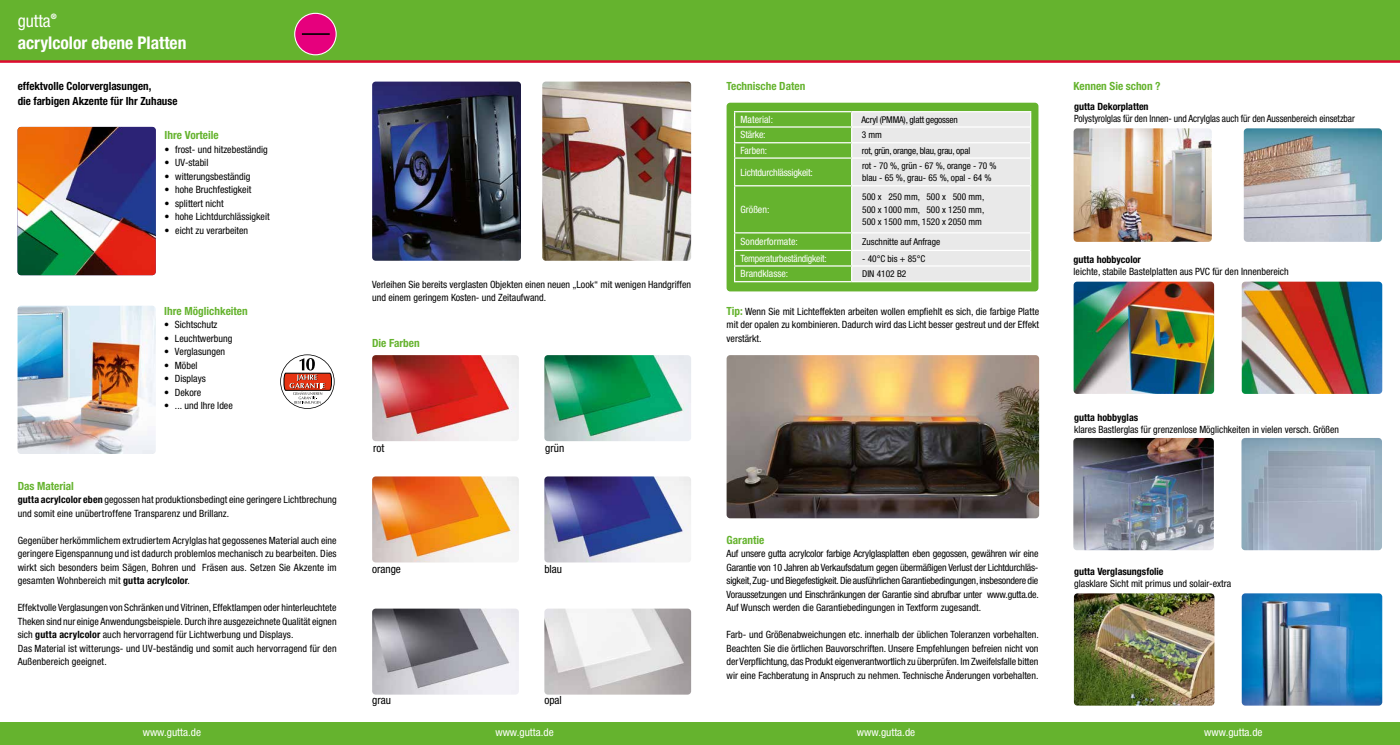
<style>
.page{position:relative;width:1400px;height:745px;background:#fff}
.page>*{position:absolute;margin:0;border:0;box-sizing:border-box;transform-origin:0 0}
.t1{font:700 condensed 17.5px "Helvetica Neue LT Pro";color:#fff}
.t2{font:condensed 17.5px "Helvetica Neue LT Pro";color:#fff}
.t3{font:700 condensed 11.25px "Helvetica Neue LT Pro";color:#65b32e}
.t4{font:700 condensed 11.25px/15px "Helvetica Neue LT Pro";color:#000}
.t5{font:condensed 11.25px "Helvetica Neue LT Pro";color:#000}
.t6{font:condensed 10.75px "Helvetica Neue LT Pro";color:#fff;scale:1.05 1}
.t7{font:condensed 10px/13.5px "Helvetica Neue LT Pro";color:#000;text-align:justify}
.t8{font:condensed 10px "Helvetica Neue LT Pro";color:#000;scale:.95 1}
.t9{font:700 condensed 10px "Helvetica Neue LT Pro";color:#000}
.t10{font:condensed 10px "Helvetica Neue LT Pro";color:#fff}
.t11{font:condensed 10px "Helvetica Neue LT Pro";letter-spacing:-.02em;color:#fff}
.t12{font:condensed 10px "Helvetica Neue LT Pro";letter-spacing:-.02em;color:#fff;scale:.96 1}
.t13{font:condensed 9.38px/12.5px "Helvetica Neue LT Pro";color:#000}
.t14{font:condensed 9.38px "Helvetica Neue LT Pro";letter-spacing:-.02em;color:#000}
.t15{font:700 condensed 7.5px "Helvetica Neue LT Pro";color:#fff}
.s1{font-weight:700}
.s2{font-weight:700;font-size:11.25px;color:#65b32e}
</style>
<div class="page">
<div style="left:698px;top:722px;width:365px;height:22px;background:#65b32e"></div>
<div style="left:1045px;top:722px;width:355px;height:22px;background:#65b32e"></div>
<div style="left:344px;top:722px;width:358px;height:22px;background:#65b32e"></div>
<div style="left:0;top:722px;width:354px;height:22px;background:#65b32e"></div>
<div style="left:0;top:0;width:1400px;height:60px;background:#65b32e"></div>
<hr style="left:0;top:60px;width:1400px;height:3px;background:#dd0b2f">
<div style="left:726px;top:103px;width:312px;height:188px;background:#65b32e;border-radius:4px"></div>
<img style="left:18px;top:305px;width:138px;height:148px">
<img style="left:18px;top:127px;width:138px;height:148px">
<div style="left:295px;top:13px;width:41px;height:42px;background:#e6007d;border-radius:50%"></div>
<div style="left:294px;top:13px;width:43px;height:42px;border:1px solid #fff;border-radius:50%"></div>
<hr style="left:302px;top:33px;width:28px;height:2px;background:#000">
<img style="left:1073px;top:438px;width:141px;height:112px">
<img style="left:1073px;top:281px;width:141px;height:112px">
<img style="left:1241px;top:281px;width:141px;height:112px">
<img style="left:542px;top:81px;width:149px;height:179px">
<img style="left:372px;top:81px;width:149px;height:179px">
<img style="left:726px;top:355px;width:313px;height:163px">
<svg style="left:280px;top:354px;width:54px;height:54px"></svg>
<img style="left:372px;top:355px;width:147px;height:86px">
<img style="left:544px;top:355px;width:147px;height:86px">
<img style="left:372px;top:476px;width:147px;height:86px">
<img style="left:544px;top:476px;width:147px;height:86px">
<img style="left:372px;top:608px;width:147px;height:86px">
<img style="left:544px;top:608px;width:147px;height:86px">
<img style="left:1241px;top:438px;width:141px;height:112px">
<hr style="left:734px;top:111px;width:117px;height:1px;background:#fff">
<hr style="left:734px;top:281px;width:117px;height:1px;background:#fff">
<hr style="left:851px;top:111px;width:180px;height:1px;background:#fff">
<hr style="left:851px;top:281px;width:180px;height:1px;background:#fff">
<svg style="left:734px;top:112px;width:297px;height:169px"></svg>
<img style="left:1074px;top:593px;width:140px;height:112px">
<img style="left:1241px;top:593px;width:141px;height:112px">
<img style="left:1243px;top:128px;width:139px;height:114px">
<img style="left:1073px;top:128px;width:138px;height:114px">
<h1 class="t2" style="left:18px;top:10px;width:35px">gutta</h1>
<p class="t15" style="left:51px;top:12px;width:7px">®</p>
<h1 class="t1" style="left:18px;top:32px;width:170px">acrylcolor ebene Platten</h1>
<p class="t4" style="left:18px;top:78px;width:161px">effektvolle Colorverglasungen,<br>die farbigen Akzente für Ihr Zuhause</p>
<p class="t3" style="left:165px;top:129px;width:56px">Ihre Vorteile</p>
<p class="t7" style="left:165px;top:142px;width:105px">• frost- und hitzebeständig</p>
<p class="t7" style="left:165px;top:156px;width:45px">• UV-stabil</p>
<p class="t7" style="left:165px;top:169px;width:87px">• witterungsbeständig</p>
<p class="t7" style="left:165px;top:183px;width:88px">• hohe Bruchfestigkeit</p>
<p class="t7" style="left:165px;top:196px;width:61px">• splittert nicht</p>
<p class="t7" style="left:165px;top:210px;width:107px">• hohe Lichtdurchlässigkeit</p>
<p class="t7" style="left:165px;top:223px;width:85px">• eicht zu verarbeiten</p>
<p class="t3" style="left:164px;top:304px;width:85px">Ihre Möglichkeiten</p>
<p class="t7" style="left:164px;top:317px;width:55px">• Sichtschutz</p>
<p class="t7" style="left:164px;top:331px;width:70px">• Leuchtwerbung</p>
<p class="t7" style="left:164px;top:344px;width:62px">• Verglasungen</p>
<p class="t7" style="left:164px;top:358px;width:35px">• Möbel</p>
<p class="t7" style="left:164px;top:371px;width:43px">• Displays</p>
<p class="t7" style="left:164px;top:385px;width:38px">• Dekore</p>
<p class="t7" style="left:164px;top:398px;width:70px">• ... und Ihre Idee</p>
<p class="t3" style="left:18px;top:479px;width:58px">Das Material</p>
<p class="t7" style="left:18px;top:492px;width:320px"><span class="s1">gutta acrylcolor eben</span> gegossen hat produktionsbedingt eine geringere Lichtbrechung und somit eine unübertroffene Transparenz und Brillanz.</p>
<p class="t7" style="left:18px;top:533px;width:320px">Gegenüber herkömmlichem extrudiertem Acrylglas hat gegossenes Material auch eine geringere Eigenspannung und ist dadurch problemlos mechanisch zu bearbeiten. Dies wirkt sich besonders beim Sägen, Bohren und Fräsen aus. Setzen Sie Akzente im gesamten Wohnbereich mit <span class="s1">gutta acrylcolor</span>.</p>
<p class="t7" style="left:18px;top:600px;width:320px;text-align:left">Effektvolle Verglasungen von Schränken und Vitrinen, Effektlampen oder hinterleuchtete Theken sind nur einige Anwendungsbeispiele. Durch ihre ausgezeichnete Qualität eignen sich <span class="s1">gutta acrylcolor</span> auch hervorragend für Lichtwerbung und Displays.<br>Das Material ist witterungs- und UV-beständig und somit auch hervorragend für den Außenbereich geeignet.</p>
<p class="t7" style="left:372px;top:277px;width:320px">Verleihen Sie bereits verglasten Objekten einen neuen „Look“ mit wenigen Handgriffen und einem geringem Kosten- und Zeitaufwand.</p>
<p class="t3" style="left:372px;top:336px;width:49px">Die Farben</p>
<p class="t5" style="left:373px;top:441px;width:13px">rot</p>
<p class="t5" style="left:545px;top:441px;width:20px">grün</p>
<p class="t5" style="left:372px;top:562px;width:30px">orange</p>
<p class="t5" style="left:544px;top:562px;width:19px">blau</p>
<p class="t5" style="left:372px;top:692px;width:20px">grau</p>
<p class="t5" style="left:544px;top:692px;width:19px">opal</p>
<p class="t3" style="left:726px;top:79px;width:80px">Technische Daten</p>
<p class="t10" style="left:740px;top:113px;width:34px">Material:</p>
<p class="t14" style="left:861px;top:114px;width:98px">Acryl (PMMA), glatt gegossen</p>
<p class="t11" style="left:740px;top:129px;width:27px">Stärke:</p>
<p class="t13" style="left:862px;top:128px;width:22px">3 mm</p>
<p class="t12" style="left:740px;top:144px;width:29px">Farben:</p>
<p class="t14" style="left:862px;top:145px;width:110px">rot, grün, orange, blau, grau, opal</p>
<p class="t11" style="left:740px;top:166px;width:74px">Lichtdurchlässigkeit:</p>
<p class="t13" style="left:862px;top:160px;width:136px;line-height:12.1px">rot - 70 %, grün - 67 %, orange - 70 % blau - 65 %, grau- 65 %, opal - 64 %</p>
<p class="t11" style="left:740px;top:203px;width:30px">Größen:</p>
<p class="t13" style="left:862px;top:190px;width:124px;text-align:justify">500 x 250 mm, 500 x 500 mm, 500 x 1000 mm, 500 x 1250 mm, 500 x 1500 mm, 1520 x 2050 mm</p>
<p class="t10" style="left:740px;top:236px;width:59px">Sonderformate:</p>
<p class="t13" style="left:862px;top:235px;width:80px">Zuschnitte auf Anfrage</p>
<p class="t12" style="left:740px;top:252px;width:91px">Temperaturbeständigkeit:</p>
<p class="t13" style="left:862px;top:252px;width:65px">- 40°C bis + 85°C</p>
<p class="t10" style="left:740px;top:268px;width:49px">Brandklasse:</p>
<p class="t13" style="left:862px;top:267px;width:46px">DIN 4102 B2</p>
<p class="t7" style="left:726px;top:304px;width:314px"><span class="s2">Tip:</span> Wenn Sie mit Lichteffekten arbeiten wollen empfiehlt es sich, die farbige Platte mit der opalen zu kombinieren. Dadurch wird das Licht besser gestreut und der Effekt verstärkt.</p>
<p class="t3" style="left:1073px;top:80px;width:89px">Kennen Sie schon ?</p>
<p class="t9" style="left:1074px;top:101px;width:76px">gutta Dekorplatten</p>
<p class="t8" style="left:1074px;top:113px;width:297px">Polystyrolglas für den Innen- und Acrylglas auch für den Aussenbereich einsetzbar</p>
<p class="t9" style="left:1073px;top:254px;width:69px">gutta hobbycolor</p>
<p class="t7" style="left:1073px;top:264px;width:217px">leichte, stabile Bastelplatten aus PVC für den Innenbereich</p>
<p class="t9" style="left:1074px;top:411px;width:66px">gutta hobbyglas</p>
<p class="t7" style="left:1074px;top:422px;width:266px">klares Bastlerglas für grenzenlose Möglichkeiten in vielen versch. Größen</p>
<p class="t3" style="left:726px;top:533px;width:39px">Garantie</p>
<p class="t7" style="left:726px;top:546px;width:314px">Auf unsere gutta acrylcolor farbige Acrylglasplatten eben gegossen, gewähren wir eine Garantie von 10 Jahren ab Verkaufsdatum gegen übermäßigen Verlust der Lichtdurchläs&shy;sigkeit, Zug- und Biegefestigkeit. Die ausführlichen Garantiebedingungen, insbesondere die Voraussetzungen und Einschränkungen der Garantie sind abrufbar unter www.gutta.de.<br>Auf Wunsch werden die Garantiebedingungen in Textform zugesandt.</p>
<p class="t7" style="left:726px;top:627px;width:314px">Farb- und Größenabweichungen etc. innerhalb der üblichen Toleranzen vorbehalten.<br>Beachten Sie die örtlichen Bauvorschriften. Unsere Empfehlungen befreien nicht von der Verpflichtung, das Produkt eigenverantwortlich zu überprüfen. Im Zweifelsfalle bitten wir eine Fachberatung in Anspruch zu nehmen. Technische Änderungen vorbehalten.</p>
<p class="t9" style="left:1074px;top:565px;width:91px">gutta Verglasungsfolie</p>
<p class="t7" style="left:1074px;top:576px;width:158px">glasklare Sicht mit primus und solair-extra</p>
<p class="t6" style="left:143px;top:725px;width:57px">www.gutta.de</p>
<p class="t6" style="left:495px;top:725px;width:57px">www.gutta.de</p>
<p class="t6" style="left:857px;top:725px;width:57px">www.gutta.de</p>
<p class="t6" style="left:1204px;top:725px;width:57px">www.gutta.de</p>
</div>
